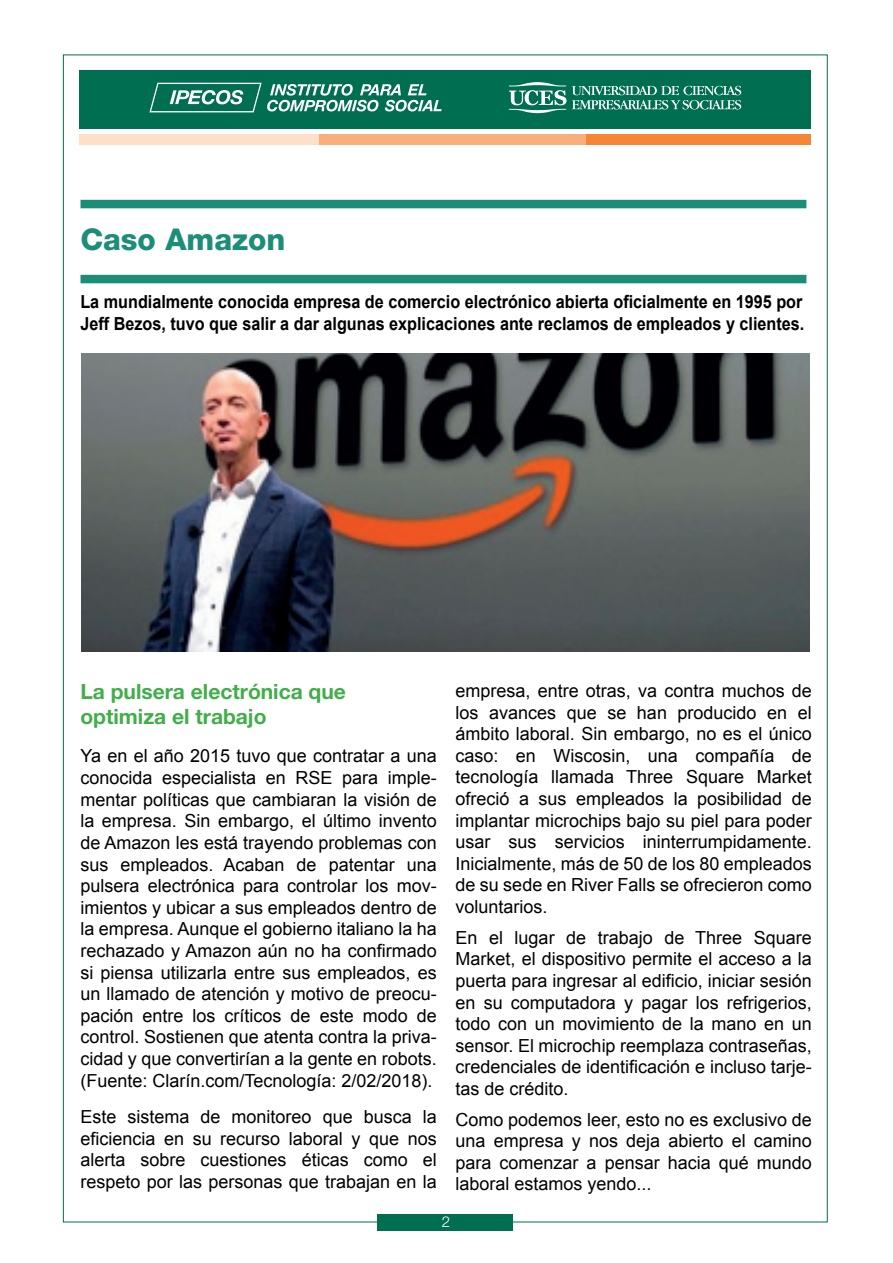
<style>
.page{position:relative;width:893px;height:1263px;background:#fff}
.page>*{position:absolute;margin:0;border:0;box-sizing:border-box;transform-origin:0 0}
.t1{font:800 30px "Helvetica Neue LT Std";color:#1c8e77}
.t2{font:700 21px/25.2px "Helvetica Neue LT Std";color:#40ae49}
.t3{font:18px/21.6px "Arial";color:#000001;text-align:justify}
.t4{font:700 18px/21.6px "Arial";color:#000001;scale:.9 1}
.t5{font:300 15px "Helvetica Neue LT Std";color:#fff}
</style>
<div class="page">
<div style="left:80px;top:70px;width:731px;height:58px;background:#006e51"></div>
<div style="left:378px;top:1214px;width:135px;height:17px;background:#006e51"></div>
<svg style="left:509px;top:82px;width:57px;height:31px"></svg>
<svg style="left:572px;top:86px;width:169px;height:24px"></svg>
<svg style="left:149px;top:83px;width:293px;height:29px"></svg>
<div style="left:80px;top:134px;width:731px;height:11px;background:#f58636"></div>
<div style="left:80px;top:134px;width:506px;height:11px;background:#f9af7c"></div>
<div style="left:80px;top:134px;width:239px;height:11px;background:#fde0c8"></div>
<div style="left:81px;top:200px;width:725px;height:8px;background:#1c8e77"></div>
<div style="left:81px;top:275px;width:725px;height:8px;background:#1c8e77"></div>
<img style="left:82px;top:353px;width:727px;height:298px">
<h1 class="t1" style="left:80px;top:221px;width:207px">Caso Amazon</h1>
<p class="t4" style="left:80px;top:291px;width:806px">La mundialmente conocida empresa de comercio electrónico abierta oficialmente en 1995 por<br>Jeff Bezos, tuvo que salir a dar algunas explicaciones ante reclamos de empleados y clientes.</p>
<p class="t2" style="left:80px;top:679px;width:267px">La pulsera electrónica que optimiza el trabajo</p>
<p class="t3" style="left:80px;top:745px;width:358px">Ya en el año 2015 tuvo que contratar a una conocida especialista en RSE para imple&shy;mentar políticas que cambiaran la visión de la empresa. Sin embargo, el último invento de Amazon les está trayendo problemas con sus empleados. Acaban de patentar una pulsera electrónica para controlar los mov&shy;imientos y ubicar a sus empleados dentro de la empresa. Aunque el gobierno italiano la ha rechazado y Amazon aún no ha confirmado si piensa utilizarla entre sus empleados, es un llamado de atención y motivo de preocu&shy;pación entre los críticos de este modo de control. Sostienen que atenta contra la priva&shy;cidad y que convertirían a la gente en robots. (Fuente: Clarín.com/Tecnología: 2/02/2018).</p>
<p class="t3" style="left:80px;top:1106px;width:358px">Este sistema de monitoreo que busca la eficiencia en su recurso laboral y que nos alerta sobre cuestiones éticas como el respeto por las personas que trabajan en la</p>
<p class="t3" style="left:455px;top:680px;width:358px">empresa, entre otras, va contra muchos de los avances que se han producido en el ámbito laboral. Sin embargo, no es el único caso: en Wiscosin, una compañía de tecnología llamada Three Square Market ofreció a sus empleados la posibilidad de implantar microchips bajo su piel para poder usar sus servicios ininterrumpidamente.<br>Inicialmente, más de 50 de los 80 empleados de su sede en River Falls se ofrecieron como voluntarios.</p>
<p class="t3" style="left:455px;top:927px;width:358px">En el lugar de trabajo de Three Square Market, el dispositivo permite el acceso a la puerta para ingresar al edificio, iniciar sesión en su computadora y pagar los refrigerios, todo con un movimiento de la mano en un sensor. El microchip reemplaza contraseñas, credenciales de identificación e incluso tarje&shy;tas de crédito.</p>
<p class="t3" style="left:455px;top:1108px;width:358px">Como podemos leer, esto no es exclusivo de una empresa y nos deja abierto el camino para comenzar a pensar hacia qué mundo laboral estamos yendo...</p>
<p class="t5" style="left:442px;top:1213px;width:10px">2</p>
</div>
